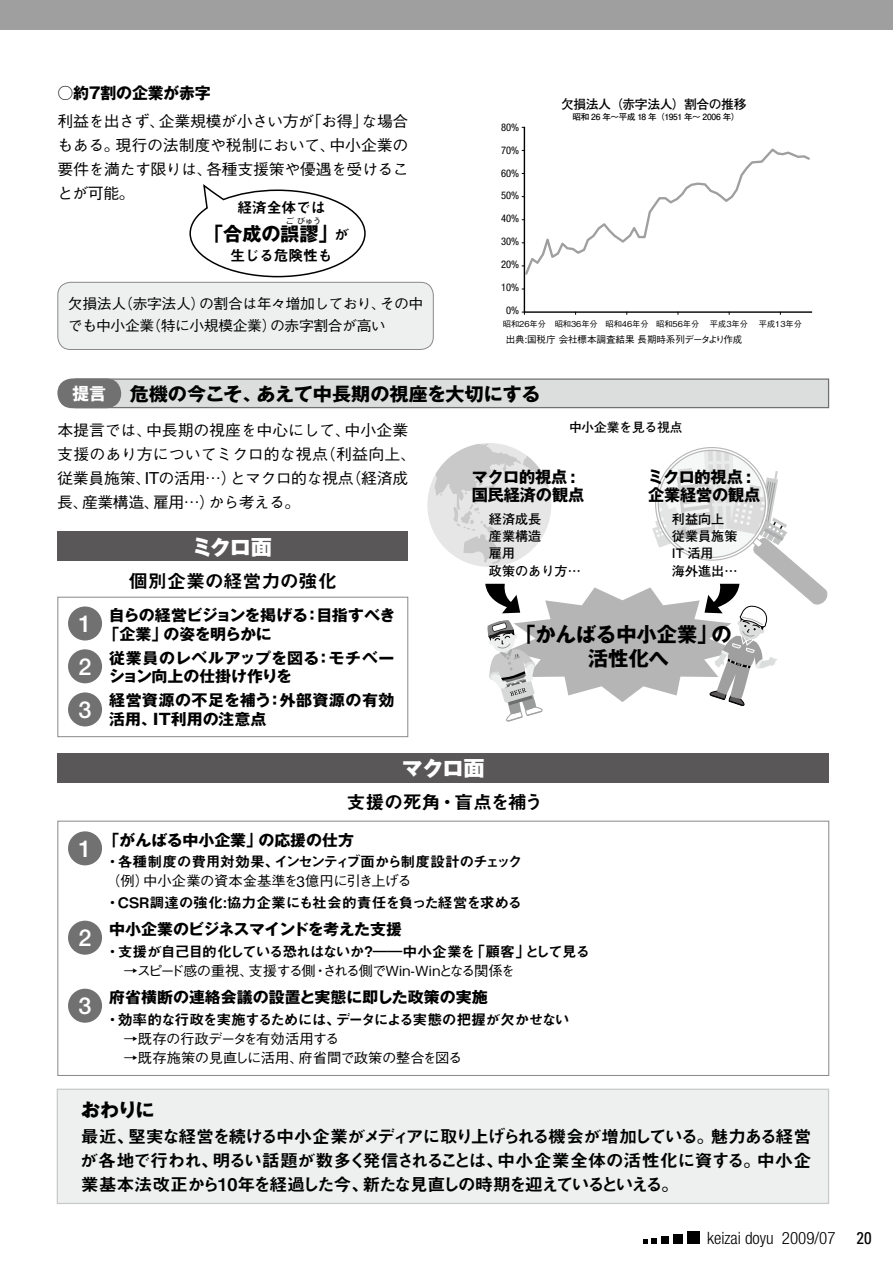
<style>
.page{position:relative;width:893px;height:1263px;background:#fff}
.page>*{position:absolute;margin:0;border:0;box-sizing:border-box;transform-origin:0 0}
.t1{font:500 23.4px "Helvetica Neue";color:#fff}
.t2{font:800 20.55px "Gothic MB101 Pro";letter-spacing:-.045em;color:#fff}
.t3{font:700 20.25px/24.3px "Gothic MB101 Pro";color:#000;text-align:center}
.t4{font:700 19.2px "Gothic MB101 Pro";letter-spacing:-.005em;color:#000}
.t5{font:700 18.6px "Gothic MB101 Pro";color:#000}
.t6{font:18.6px "Midashi Go Pro MB31";letter-spacing:-.02em;color:#000}
.t7{font:17.55px/23.9px "Midashi Go Pro MB31";letter-spacing:-.11em;color:#000;text-align:justify}
.t8{font:300 condensed 16.95px "Helvetica Neue";color:#000}
.t9{font:700 16.95px "Gothic MB101 Pro";color:#fff}
.t10{font:700 16.2px/18.1px "Gothic MB101 Pro";letter-spacing:-.01em;color:#000}
.t11{font:700 15.9px "Gothic MB101 Pro";letter-spacing:-.015em;color:#000}
.t12{font:500 15.45px/23.9px "Gothic BBB Pro";letter-spacing:-.015em;color:#000}
.t13{font:700 15.45px/18px "Gothic MB101 Pro";color:#000}
.t14{font:700 15.45px/18px "Gothic MB101 Pro";letter-spacing:-.025em;color:#000}
.t15{font:700 15.45px/18px "Gothic MB101 Pro";letter-spacing:.035em;color:#000}
.t16{font:700 15.45px "Gothic MB101 Pro";letter-spacing:-.03em;color:#000}
.t17{font:14.85px "Midashi Go Pro MB31";letter-spacing:-.015em;color:#000}
.t18{font:500 14.4px/22.4px "Gothic BBB Pro";letter-spacing:-.03em;color:#000}
.t19{font:14.4px "Midashi Go Pro MB31";letter-spacing:-.09em;color:#000}
.t20{font:14.4px "Midashi Go Pro MB31";letter-spacing:-.08em;color:#000}
.t21{font:14.4px "Midashi Go Pro MB31";letter-spacing:-.035em;color:#000}
.t22{font:14.4px "Midashi Go Pro MB31";letter-spacing:-.03em;color:#000}
.t23{font:500 13.95px/19.2px "Gothic BBB Pro";letter-spacing:-.035em;color:#000}
.t24{font:500 13.95px "Gothic BBB Pro";letter-spacing:-.09em;color:#000}
.t25{font:700 13.2px/17.1px "Futo Go B101 Pro";color:#000}
.t26{font:700 12.75px "Futo Go B101 Pro";letter-spacing:-.025em;color:#000}
.t27{font:condensed 10.5px/23px "Helvetica Neue";color:#000;text-align:center}
.t28{font:500 9.6px "Gothic BBB Pro";letter-spacing:-.01em;color:#000}
.t29{font:700 8.55px "Futo Go B101 Pro";letter-spacing:-.025em;color:#000}
.t30{font:500 8.25px "Gothic BBB Pro";color:#000}
.t31{font:700 7.95px "Gothic MB101 Pro";color:#000}
.s1{font-family:"Midashi Go Pro MB31";font-weight:400;font-size:14.85px}
.s2{font-family:"Helvetica Neue";font-weight:400;font-size:16.65px}
.s3{font-family:"Helvetica Neue";font-weight:400;font-size:15px}
.s4{font-family:"Univers";font-weight:400}
</style>
<div class="page">
<div style="left:0;top:0;width:893px;height:30px;background:#9f9fa0"></div>
<svg style="left:643px;top:1238px;width:14px;height:6px"></svg>
<div style="left:661px;top:1236px;width:8px;height:8px;background:#000"></div>
<div style="left:673px;top:1234px;width:10px;height:10px;background:#000"></div>
<div style="left:687px;top:1231px;width:13px;height:13px;background:#000"></div>
<div style="left:57px;top:531px;width:351px;height:30px;background:#595757"></div>
<div style="left:57px;top:753px;width:772px;height:29px;background:#595757"></div>
<div style="left:57px;top:1089px;width:772px;height:115px;background:#eeefef;border:1px solid #c9c9ca"></div>
<div style="left:57px;top:597px;width:351px;height:140px;border:1px solid #898989"></div>
<div style="left:57px;top:821px;width:772px;height:255px;border:1px solid #898989"></div>
<svg style="left:434px;top:444px;width:394px;height:277px"></svg>
<svg style="left:523px;top:126px;width:290px;height:187px"></svg>
<svg style="left:522px;top:147px;width:290px;height:130px"></svg>
<div style="left:58px;top:282px;width:375px;height:67px;background:#eeefef;border-radius:13px"></div>
<div style="left:57px;top:282px;width:377px;height:68px;border:1px solid #898989;border-radius:13px"></div>
<div style="left:68px;top:606px;width:34px;height:34px;background:#727172;border-radius:50%"></div>
<div style="left:68px;top:831px;width:34px;height:34px;background:#727172;border-radius:50%"></div>
<div style="left:68px;top:649px;width:34px;height:34px;background:#727172;border-radius:50%"></div>
<div style="left:68px;top:921px;width:34px;height:34px;background:#727172;border-radius:50%"></div>
<div style="left:68px;top:692px;width:34px;height:34px;background:#727172;border-radius:50%"></div>
<div style="left:68px;top:989px;width:34px;height:34px;background:#727172;border-radius:50%"></div>
<svg style="left:189px;top:184px;width:177px;height:94px"></svg>
<div style="left:74px;top:378px;width:755px;height:30px;background:#dcdddd;border:1px solid #727172"></div>
<div style="left:57px;top:378px;width:64px;height:30px;background:#727172;border-radius:15px"></div>
<p class="t11" style="left:57px;top:80px;width:155px">○約7割の企業が赤字</p>
<p class="t12" style="left:57px;top:108px;width:353px;text-align:justify">利益を出さず、企業規模が小さい方が「お得」な場合もある。現行の法制度や税制において、中小企業の要件を満たす限りは、各種支援策や優遇を受けることが可能。</p>
<p class="t17" style="left:237px;top:196px;width:90px">経済全体では</p>
<p class="t4" style="left:204px;top:218px;width:146px">「合成の誤謬」<span class="s1">が</span></p>
<p class="t31" style="left:286px;top:214px;width:37px">ごびゅう</p>
<p class="t17" style="left:230px;top:244px;width:104px">生じる危険性も</p>
<p class="t18" style="left:68px;top:290px;width:357px">欠損法人（赤字法人）の割合は年々増加しており、その中でも中小企業（特に小規模企業）の赤字割合が高い</p>
<p class="t27" style="left:501px;top:115px;width:20px">80%<br>70%<br>60%<br>50%<br>40%<br>30%<br>20%<br>10%<br>0%</p>
<p class="t26" style="left:561px;top:94px;width:187px">欠損法人（赤字法人）割合の推移</p>
<p class="t29" style="left:572px;top:110px;width:169px">昭和 26 年〜平成 18 年（1951 年〜 2006 年）</p>
<p class="t30" style="left:503px;top:317px;width:198px">昭和26年分 昭和36年分 昭和46年分 昭和56年分</p>
<p class="t30" style="left:710px;top:317px;width:39px">平成3年分</p>
<p class="t30" style="left:759px;top:317px;width:45px">平成13年分</p>
<p class="t28" style="left:506px;top:332px;width:238px">出典:国税庁会社標本調査結果長期時系列データより作成</p>
<p class="t9" style="left:72px;top:379px;width:36px">提言</p>
<p class="t5" style="left:130px;top:379px;width:412px">危機の今こそ、あえて中長期の視座を大切にする</p>
<p class="t12" style="left:57px;top:417px;width:361px">本提言では、中長期の視座を中心にして、中小企業支援のあり方についてミクロ的な視点（利益向上、従業員施策、<span class="s2">IT</span>の活用…）とマクロ的な視点（経済成長、産業構造、雇用…）から考える。</p>
<h2 class="t2" style="left:191px;top:529px;width:82px">ミクロ面</h2>
<h1 class="t1" style="left:79px;top:609px;width:15px">1</h1>
<h1 class="t1" style="left:79px;top:652px;width:15px">2</h1>
<h1 class="t1" style="left:79px;top:695px;width:15px">3</h1>
<p class="t6" style="left:129px;top:566px;width:209px">個別企業の経営力の強化</p>
<p class="t14" style="left:104px;top:605px;width:294px;text-indent:5px">自らの経営ビジョンを掲げる：目指すべき「企業」の姿を明らかに</p>
<p class="t13" style="left:109px;top:647px;width:287px">従業員のレベルアップを図る：モチベーション向上の仕掛け作りを</p>
<p class="t15" style="left:109px;top:690px;width:287px">経営資源の不足を補う：外部資源の有効活用、IT利用の注意点</p>
<p class="t26" style="left:569px;top:417px;width:115px">中小企業を見る視点</p>
<p class="t10" style="left:472px;top:466px;width:114px">マクロ的視点 :国民経済の観点</p>
<p class="t10" style="left:648px;top:466px;width:114px">ミクロ的視点 :企業経営の観点</p>
<p class="t25" style="left:672px;top:509px;width:67px">利益向上従業員施策<br>IT 活用<br>海外進出…</p>
<p class="t25" style="left:489px;top:509px;width:93px">経済成長<br>産業構造<br>雇用<br>政策のあり方…</p>
<h3 class="t3" style="left:515px;top:620px;width:218px">「かんばる中小企業」の活性化へ</h3>
<h2 class="t2" style="left:402px;top:751px;width:84px">マクロ面</h2>
<h1 class="t1" style="left:79px;top:834px;width:15px">1</h1>
<h1 class="t1" style="left:79px;top:924px;width:15px">2</h1>
<h1 class="t1" style="left:79px;top:992px;width:15px">3</h1>
<p class="t6" style="left:346px;top:787px;width:198px">支援の死角・盲点を補う</p>
<p class="t13" style="left:104px;top:829px;width:252px">「がんばる中小企業」の応援の仕方</p>
<p class="t21" style="left:105px;top:850px;width:419px">・各種制度の費用対効果、インセンティブ面から制度設計のチェック</p>
<p class="t23" style="left:106px;top:870px;width:307px">（例）中小企業の資本金基準を<span class="s3">3</span>億円に引き上げる</p>
<p class="t22" style="left:105px;top:891px;width:419px">・CSR調達の強化:協力企業にも社会的責任を負った経営を求める</p>
<p class="t16" style="left:109px;top:917px;width:294px">中小企業のビジネスマインドを考えた支援</p>
<p class="t19" style="left:105px;top:940px;width:487px">・支援が自己目的化している恐れはないか?――中小企業を「顧客」として見る</p>
<p class="t24" style="left:109px;top:959px;width:407px">　→スピード感の重視、支援する側・される側でWin-Winとなる関係を</p>
<p class="t13" style="left:109px;top:986px;width:380px">府省横断の連絡会議の設置と実態に即した政策の実施</p>
<p class="t20" style="left:105px;top:1008px;width:466px">・効率的な行政を実施するためには、データによる実態の把握が欠かせない</p>
<p class="t23" style="left:109px;top:1027px;width:355px">　→既存の行政データを有効活用する<br>　→既存施策の見直しに活用、府省間で政策の整合を図る</p>
<p class="t5" style="left:81px;top:1094px;width:75px">おわりに</p>
<p class="t7" style="left:80px;top:1122px;width:733px">最近、堅実な経営を続ける中小企業がメディアに取り上げられる機会が増加している。魅力ある経営が各地で行われ、明るい話題が数多く発信されることは、中小企業全体の活性化に資する。中小企業基本法改正から10年を経過した今、新たな見直しの時期を迎えているといえる。</p>
<p class="t8" style="left:707px;top:1228px;width:166px">keizai doyu 2009/07 <span class="s4">20</span></p>
</div>
